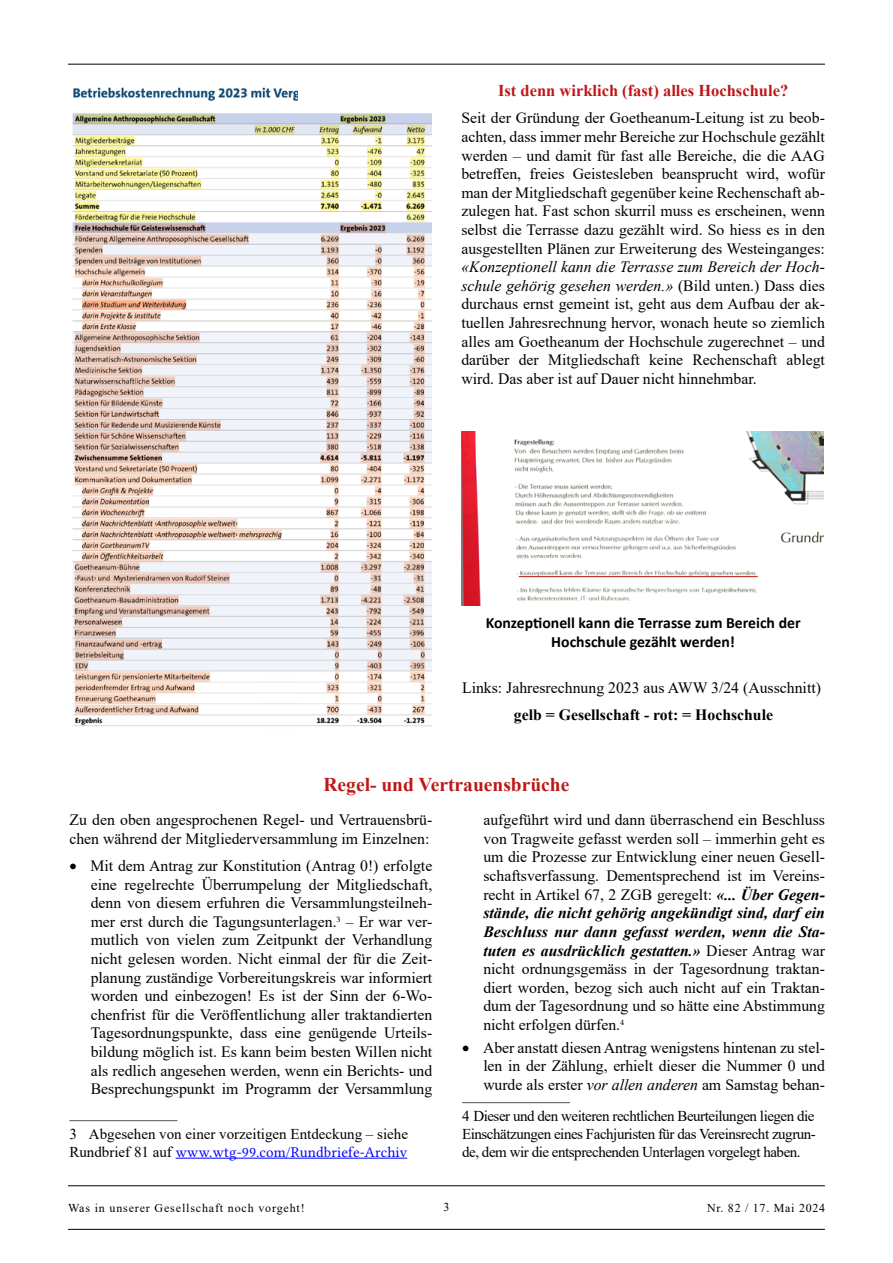
<style>
.page{position:relative;width:893px;height:1263px;background:#fff}
.page>*{position:absolute;margin:0;border:0;box-sizing:border-box;transform-origin:0 0}
.t1{font:700 19.5px "Times New Roman";color:#bf1717}
.t2{font:700 16.5px "Times New Roman";color:#bf1717}
.t3{font:15.75px/18.6px "Times New Roman";color:#000;text-align:justify}
.t4{font:700 15.75px/18.6px "Calibri";color:#000;text-align:center}
.t5{font:700 15.75px "Times New Roman";color:#000}
.t6{font:15px/18px "Times New Roman";letter-spacing:-.03em;color:#000;text-align:justify}
.t7{font:15px "Lin Libertine O";letter-spacing:.01em;color:#00f}
.t8{font:15px "Times New Roman";color:#000}
.t9{font:12px "Times New Roman";letter-spacing:.07em;color:#000}
.s1{font-style:italic}
.s2{font-family:"Times New Roman";color:#000}
.s3{font-weight:700;font-style:italic}
</style>
<div class="page">
<hr style="left:68px;top:64px;width:757px;height:1px;background:#000">
<hr style="left:68px;top:1185px;width:757px;height:1px;background:#000">
<hr style="left:68px;top:1229px;width:757px;height:1px;background:#000">
<img style="left:72px;top:87px;width:227px;height:639px">
<img style="left:299px;top:113px;width:132px;height:613px">
<img style="left:461px;top:431px;width:363px;height:175px">
<hr style="left:519px;top:576px;width:239px;height:1px;background:#bf1717">
<hr style="left:69px;top:1120px;width:108px;height:1px;background:#575756">
<hr style="left:176px;top:1158px;width:231px;height:1px;background:#00f">
<hr style="left:462px;top:1102px;width:108px;height:1px;background:#575756">
<p class="t2" style="left:498px;top:79px;width:292px">Ist denn wirklich (fast) alles Hochschule?</p>
<p class="t3" style="left:461px;top:108px;width:365px">Seit der Gründung der Goetheanum-Leitung ist zu beob&shy;achten, dass immer mehr Bereiche zur Hochschule gezählt werden – und damit für fast alle Bereiche, die die AAG betreffen, freies Geistesleben beansprucht wird, wofür man der Mitgliedschaft gegenüber keine Rechenschaft ab&shy;zulegen hat. Fast schon skurril muss es erscheinen, wenn selbst die Terrasse dazu gezählt wird. So hiess es in den ausgestellten Plänen zur Erweiterung des Westeinganges:</p>
<p class="t3" style="left:461px;top:257px;width:365px"><span class="s1">«Konzeptionell kann die Terrasse zum Bereich der Hoch&shy;schule gehörig gesehen werden.»</span> (Bild unten.) Dass dies durchaus ernst gemeint ist, geht aus dem Aufbau der ak&shy;tuellen Jahresrechnung hervor, wonach heute so ziemlich alles am Goetheanum der Hochschule zugerechnet – und darüber der Mitgliedschaft keine Rechenschaft ablegt wird. Das aber ist auf Dauer nicht hinnehmbar.</p>
<p class="t4" style="left:486px;top:614px;width:316px">Konzeptionell kann die Terrasse zum Bereich der<br>Hochschule gezählt werden!</p>
<p class="t3" style="left:462px;top:678px;width:360px">Links: Jahresrechnung 2023 aus AWW 3/24 (Ausschnitt)</p>
<p class="t5" style="left:514px;top:703px;width:261px">gelb = Gesellschaft - rot: = Hochschule</p>
<p class="t1" style="left:323px;top:771px;width:247px">Regel- und Vertrauensbrüche</p>
<p class="t3" style="left:69px;top:810px;width:364px">Zu den oben angesprochenen Regel- und Vertrauensbrü&shy;chen während der Mitgliederversammlung im Einzelnen:</p>
<p class="t3" style="left:91px;top:856px;width:343px;text-indent:-21px">• Mit dem Antrag zur Konstitution (Antrag 0!) erfolgte eine regelrechte Überrumpelung der Mitgliedschaft, denn von diesem erfuhren die Versammlungsteilneh&shy;mer erst durch die Tagungsunterlagen.<sup>3</sup> – Er war ver&shy;mutlich von vielen zum Zeitpunkt der Verhandlung nicht gelesen worden. Nicht einmal der für die Zeit&shy;planung zuständige Vorbereitungskreis war informiert worden und einbezogen! Es ist der Sinn der 6-Wo&shy;chenfrist für die Veröffentlichung aller traktandierten Tagesordnungspunkte, dass eine genügende Urteils&shy;bildung möglich ist. Es kann beim besten Willen nicht als redlich angesehen werden, wenn ein Berichts- und Besprechungspunkt im Programm der Versammlung</p>
<p class="t8" style="left:69px;top:1123px;width:340px">3 Abgesehen von einer vorzeitigen Entdeckung – siehe</p>
<p class="t7" style="left:69px;top:1140px;width:339px"><span class="s2">Rundbrief 81 auf</span> www.wtg-99.com/Rundbriefe-Archiv</p>
<p class="t3" style="left:483px;top:810px;width:343px">aufgeführt wird und dann überraschend ein Beschluss von Tragweite gefasst werden soll – immerhin geht es um die Prozesse zur Entwicklung einer neuen Gesell&shy;schaftsverfassung. Dementsprechend ist im Vereins&shy;recht in Artikel 67, 2 ZGB geregelt: <span class="s3">«... Über Gegen&shy;stände, die nicht gehörig angekündigt sind, darf ein Beschluss nur dann gefasst werden, wenn die Sta&shy;tuten es ausdrücklich gestatten.»</span> Dieser Antrag war nicht ordnungsgemäss in der Tagesordnung traktan&shy;diert worden, bezog sich auch nicht auf ein Traktan&shy;dum der Tagesordnung und so hätte eine Abstimmung nicht erfolgen dürfen.<sup>4</sup></p>
<p class="t3" style="left:483px;top:1038px;width:343px;text-indent:-21px">• Aber anstatt diesen Antrag wenigstens hintenan zu stel&shy;len in der Zählung, erhielt dieser die Nummer 0 und wurde als erster <span class="s1">vor allen anderen</span> am Samstag behan-</p>
<p class="t6" style="left:462px;top:1106px;width:355px">4 Dieser und den weiteren rechtlichen Beurteilungen liegen die Einschätzungen eines Fachjuristen für das Vereinsrecht zugrun&shy;de, dem wir die entsprechenden Unterlagen vorgelegt haben.</p>
<p class="t9" style="left:68px;top:1199px;width:238px">Was in unserer Gesellschaft noch vorgeht!</p>
<p class="t9" style="left:444px;top:1199px;width:7px">3</p>
<p class="t9" style="left:707px;top:1199px;width:120px">Nr. 82 / 17. Mai 2024</p>
</div>
